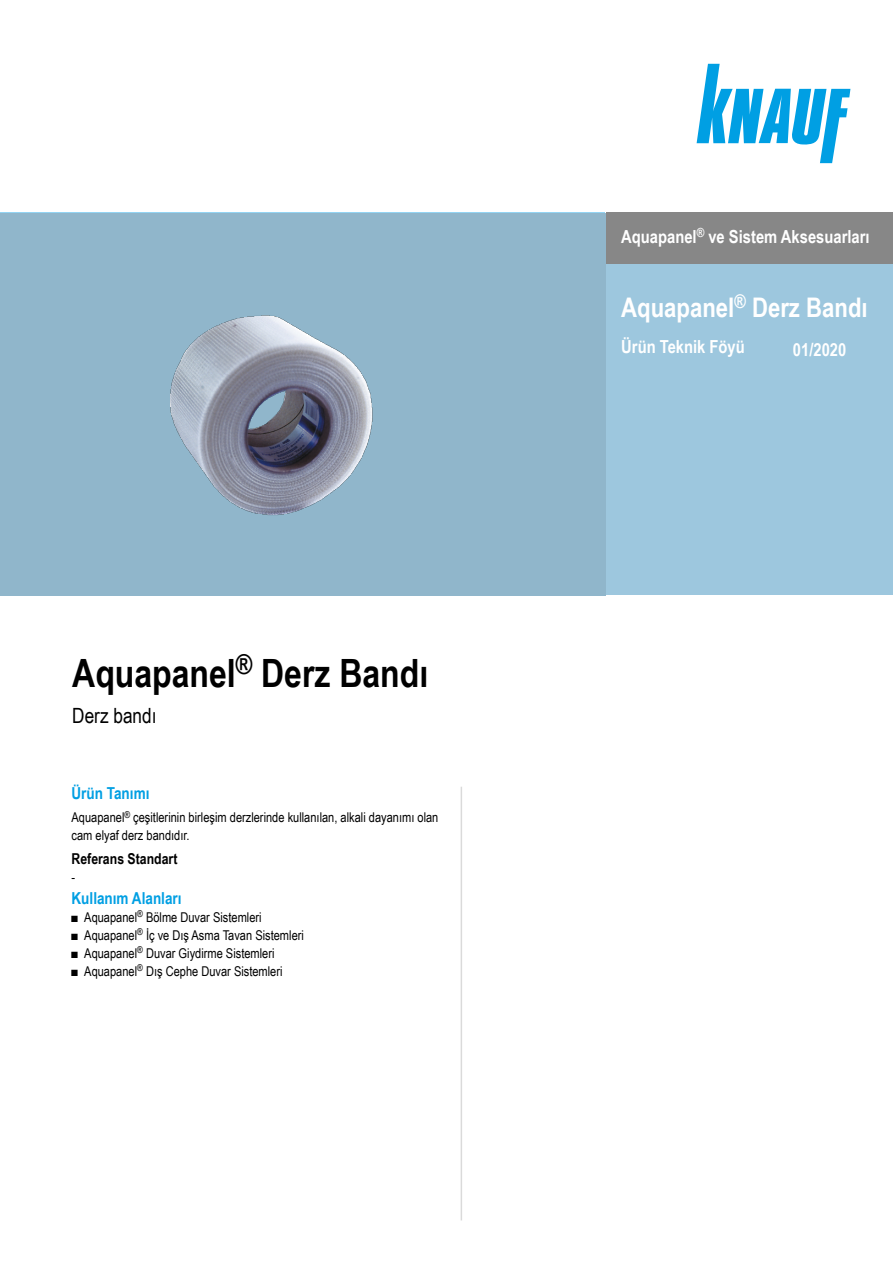
<style>
.page{position:relative;width:893px;height:1263px;background:#fff}
.page>*{position:absolute;margin:0;border:0;box-sizing:border-box;transform-origin:0 0}
.t1{font:700 39px "Arial Narrow";color:#000}
.t2{font:700 27px "Arial Narrow";color:#fff}
.t3{font:21px "Arial Narrow";color:#000}
.t4{font:700 18px "Arial Narrow";color:#fff}
.t5{font:700 16.5px "Arial Narrow";color:#009fe3}
.t6{font:700 15px "Arial Narrow";color:#000}
.t7{font:13.5px/18px "Arial Narrow";color:#000}
</style>
<div class="page">
<div style="left:606px;top:213px;width:287px;height:382px;background:#9dc7de"></div>
<div style="left:606px;top:213px;width:287px;height:51px;background:#878787"></div>
<svg style="left:697px;top:64px;width:153px;height:99px"></svg>
<div style="left:0;top:213px;width:606px;height:382px;background:#90b6cb"></div>
<img style="left:170px;top:315px;width:203px;height:200px">
<hr style="left:461px;top:787px;width:1px;height:433px;background:#dadada">
<h1 class="t1" style="left:72px;top:644px;width:357px">Aquapanel<sup>®</sup> Derz Bandı</h1>
<h3 class="t3" style="left:72px;top:700px;width:86px">Derz bandı</h3>
<p class="t5" style="left:72px;top:780px;width:79px">Ürün Tanımı</p>
<p class="t7" style="left:72px;top:808px;width:368px">Aquapanel<sup>®</sup> çeşitlerinin birleşim derzlerinde kullanılan, alkali dayanımı olan cam elyaf derz bandıdır.</p>
<p class="t6" style="left:72px;top:847px;width:107px">Referans Standart</p>
<p class="t7" style="left:72px;top:867px;width:5px">-</p>
<p class="t5" style="left:72px;top:885px;width:112px">Kullanım Alanları</p>
<p class="t7" style="left:72px;top:907px;width:192px">■ Aquapanel<sup>®</sup> Bölme Duvar Sistemleri</p>
<p class="t7" style="left:72px;top:925px;width:234px">■ Aquapanel<sup>®</sup> İç ve Dış Asma Tavan Sistemleri</p>
<p class="t7" style="left:72px;top:943px;width:205px">■ Aquapanel<sup>®</sup> Duvar Giydirme Sistemleri</p>
<p class="t7" style="left:72px;top:961px;width:213px">■ Aquapanel<sup>®</sup> Dış Cephe Duvar Sistemleri</p>
<h3 class="t4" style="left:621px;top:223px;width:250px">Aquapanel<sup>®</sup> ve Sistem Aksesuarları</h3>
<h2 class="t2" style="left:621px;top:287px;width:248px">Aquapanel<sup>®</sup> Derz Bandı</h2>
<h3 class="t4" style="left:621px;top:333px;width:125px">Ürün Teknik Föyü</h3>
<h3 class="t4" style="left:793px;top:336px;width:55px">01/2020</h3>
</div>
